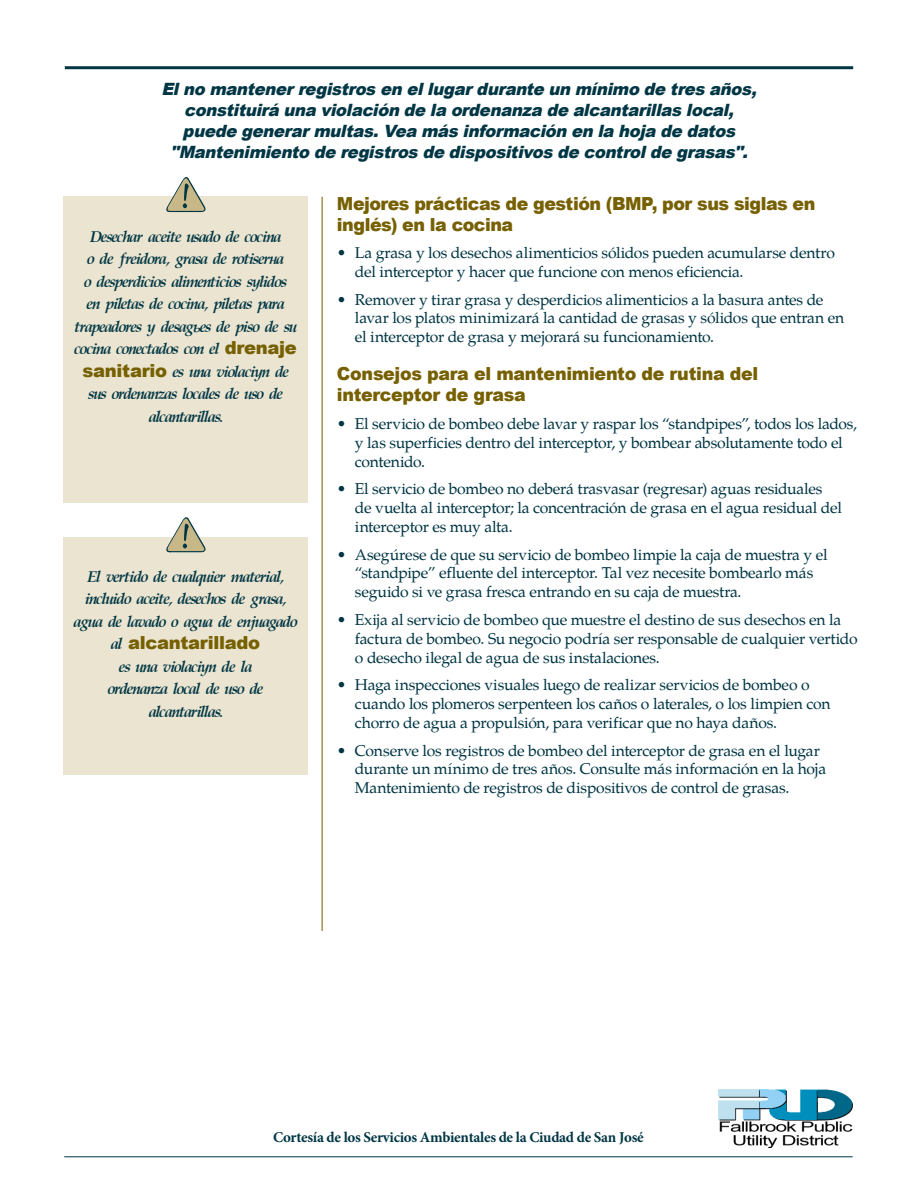
<style>
.page{position:relative;width:918px;height:1188px;background:#fff}
.page>*{position:absolute;margin:0;border:0;box-sizing:border-box;transform-origin:0 0}
.Warning_Note{font:italic 700 18px/22.5px "Palatino cyr";letter-spacing:-.05em;color:#003644;text-align:center}
.GS_serv_name_bullet{font:900 18px/20.9px "Arial";letter-spacing:-.02em;color:#766000}
.Sidebar{font:italic 900 16.95px "Arial";color:#003644}
.GS_serv_name_bullet-2{font:15.75px/18.9px "Palatino";letter-spacing:-.015em;color:#003644}
.t1{font:700 15px "Minion Pro";letter-spacing:-.02em;color:#003644}
.s1{font-family:"Arial";font-weight:900;font-style:normal;color:#766000}
</style>
<div class="page">
<hr style="left:322px;top:197px;width:1px;height:734px;background:#766000">
<hr style="left:65px;top:66px;width:788px;height:3px;background:#003644">
<div style="left:63px;top:537px;width:244px;height:237px;background:#eae4d0"></div>
<svg style="left:166px;top:517px;width:39px;height:35px"></svg>
<div style="left:63px;top:197px;width:244px;height:306px;background:#eae4d0"></div>
<svg style="left:166px;top:177px;width:39px;height:35px"></svg>
<hr style="left:64px;top:1157px;width:789px;height:1px;background:#003644">
<img style="left:718px;top:1089px;width:135px;height:59px">
<p class="Sidebar" style="left:161px;top:77px;width:602px">Elno mantenerregistrosen ellugardurante un mínimo de tresaños,</p>
<p class="Sidebar" style="left:184px;top:98px;width:556px">constituirá una violación de la ordenanza de alcantarillaslocal,</p>
<p class="Sidebar" style="left:183px;top:119px;width:559px">puede generarmultas.Vea másinformación en la hoja de datos</p>
<p class="Sidebar" style="left:170px;top:139px;width:584px">"Mantenimiento de registrosde dispositivosde controlde grasas".</p>
<p class="Warning_Note" style="left:74px;top:225px;width:224px">Desechar aceite usado de cocina<br>o de freidora, grasa de rotisería<br>o desperdicios alimenticios sólidos<br>en piletas de cocina, piletas para trapeadores y desagües de piso de su cocina conectados con el <span class="s1">drenaje sanitario</span> es una violación de sus ordenanzas locales de uso de alcantarillas.</p>
<p class="Warning_Note" style="left:74px;top:565px;width:225px">El vertido de cualquier material, incluido aceite, desechos de grasa, agua de lavado o agua de enjuagado al <span class="s1">alcantarillado<br></span>es una violación de la<br>ordenanza local de uso de alcantarillas.</p>
<p class="GS_serv_name_bullet" style="left:337px;top:192px;width:480px">Mejores prácticas de gestión (BMP, por sus siglas en inglés) en la cocina</p>
<p class="GS_serv_name_bullet-2" style="left:355px;top:242px;width:481px;text-indent:-18px">• La grasa y los desechos alimenticios sólidos pueden acumularse dentro del interceptor y hacer que funcione con menos eficiencia.</p>
<p class="GS_serv_name_bullet-2" style="left:355px;top:288px;width:491px;text-indent:-18px">• Remover y tirar grasa y desperdicios alimenticios a la basura antes de lavar los platos minimizará la cantidad de grasas y sólidos que entran en el interceptor de grasa y mejorará su funcionamiento.</p>
<p class="GS_serv_name_bullet" style="left:337px;top:363px;width:423px">Consejos para el mantenimiento de rutina del interceptor de grasa</p>
<p class="GS_serv_name_bullet-2" style="left:355px;top:413px;width:504px;text-indent:-18px">• El servicio de bombeo debe lavar y raspar los “standpipes”, todos los lados, y las superficies dentro del interceptor, y bombear absolutamente todo el contenido.</p>
<p class="GS_serv_name_bullet-2" style="left:355px;top:478px;width:488px;text-indent:-18px">• El servicio de bombeo no deberá trasvasar (regresar) aguas residuales de vuelta al interceptor; la concentración de grasa en el agua residual del interceptor es muy alta.</p>
<p class="GS_serv_name_bullet-2" style="left:355px;top:543px;width:474px;text-indent:-18px">• Asegúrese de que su servicio de bombeo limpie la caja de muestra y el “standpipe” efluente del interceptor. Tal vez necesite bombearlo más seguido si ve grasa fresca entrando en su caja de muestra.</p>
<p class="GS_serv_name_bullet-2" style="left:355px;top:609px;width:504px;text-indent:-18px">• Exija al servicio de bombeo que muestre el destino de sus desechos en la factura de bombeo. Su negocio podría ser responsable de cualquier vertido o desecho ilegal de agua de sus instalaciones.</p>
<p class="GS_serv_name_bullet-2" style="left:355px;top:674px;width:477px;text-indent:-18px">• Haga inspecciones visuales luego de realizar servicios de bombeo o cuando los plomeros serpenteen los caños o laterales, o los limpien con chorro de agua a propulsión, para verificar que no haya daños.</p>
<p class="GS_serv_name_bullet-2" style="left:355px;top:739px;width:473px;text-indent:-18px">• Conserve los registros de bombeo del interceptor de grasa en el lugar durante un mínimo de tres años. Consulte más información en la hoja<br>Mantenimiento de registros de dispositivos de control de grasas.</p>
<p class="t1" style="left:273px;top:1127px;width:372px">Cortesía de los Servicios Ambientales de la Ciudad de San José</p>
</div>
